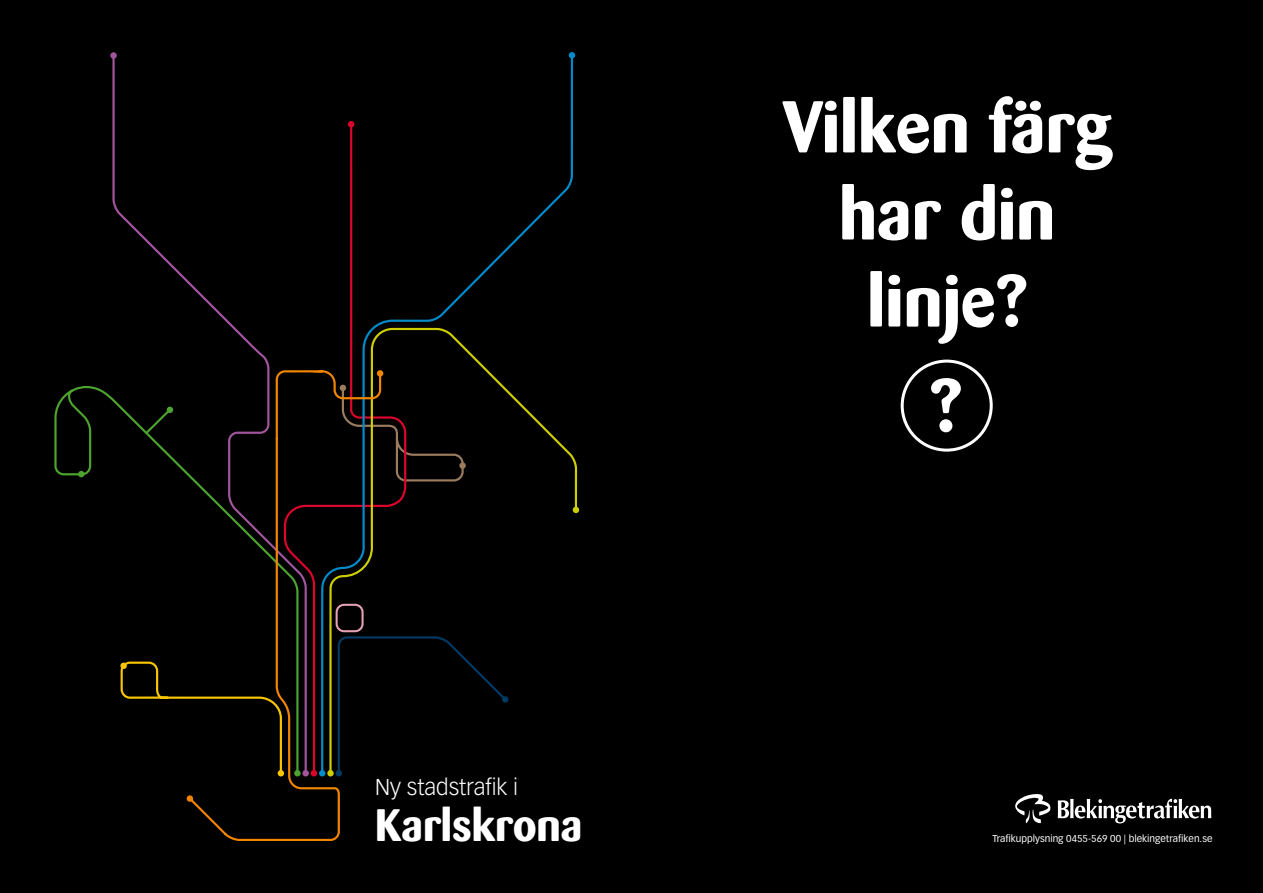
<style>
.page{position:relative;width:1263px;height:893px;background:#fff}
.page>*{position:absolute;margin:0;border:0;box-sizing:border-box;transform-origin:0 0}
.t1{font:700 74.25px "Barmeno";color:#fff}
.t2{font:700 72.6px/87px "Barmeno";color:#fff;text-align:center}
.t3{font:700 45px "Barmeno";color:#fff}
.t4{font:300 22.5px "Vectora LH";color:#fff}
.t5{font:9.75px "Vectora LH";color:#fff}
</style>
<div class="page">
<div style="left:631px;top:0;width:632px;height:893px;background:#000"></div>
<div style="left:0;top:0;width:631px;height:893px;background:#000"></div>
<svg style="left:54px;top:386px;width:57px;height:92px"></svg>
<svg style="left:111px;top:53px;width:159px;height:646px"></svg>
<svg style="left:348px;top:53px;width:226px;height:648px"></svg>
<svg style="left:382px;top:635px;width:126px;height:68px"></svg>
<svg style="left:187px;top:369px;width:195px;height:472px"></svg>
<div style="left:901px;top:360px;width:92px;height:92px;border:3px solid #fff;border-radius:50%"></div>
<svg style="left:1015px;top:794px;width:36px;height:29px"></svg>
<svg style="left:1058px;top:799px;width:153px;height:24px"></svg>
<h3 class="t4" style="left:375px;top:774px;width:144px">Ny stadstrafik i</h3>
<h3 class="t3" style="left:375px;top:798px;width:209px">Karlskrona</h3>
<h2 class="t2" style="left:782px;top:83px;width:331px">Vilken färg har din linje?</h2>
<h1 class="t1" style="left:929px;top:361px;width:34px">?</h1>
<p class="t5" style="left:992px;top:832px;width:222px">Trafikupplysning 0455-569 00 | blekingetrafiken.se</p>
</div>
